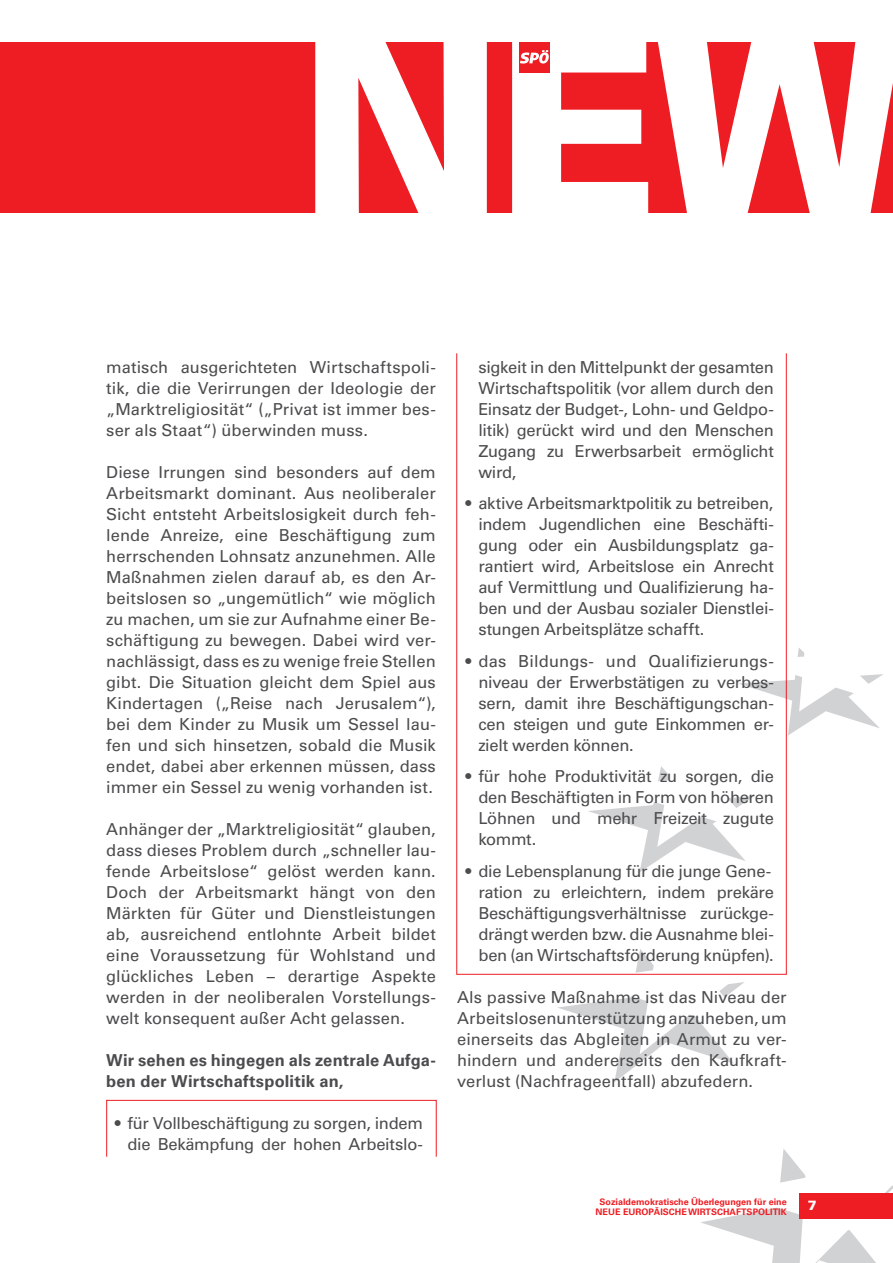
<style>
.page{position:relative;width:893px;height:1263px;background:#fff}
.page>*{position:absolute;margin:0;border:0;box-sizing:border-box;transform-origin:0 0}
.t1{font:900 247.5px "Univers LT";color:#fff}
.t2{font:16.5px/21px "Univers LT";letter-spacing:-.015em;color:#4b4c4d;text-align:justify}
.t3{font:700 16.5px/21px "Univers LT";letter-spacing:.01em;color:#4b4c4d}
.t4{font:700 9px/10.8px "Univers LT";color:#ee1d23;text-align:center}
</style>
<div class="page">
<svg style="left:738px;top:648px;width:145px;height:87px"></svg>
<svg style="left:588px;top:766px;width:166px;height:106px"></svg>
<svg style="left:558px;top:949px;width:186px;height:133px"></svg>
<div style="left:0;top:43px;width:893px;height:170px;background:#ee1d23"></div>
<svg style="left:520px;top:50px;width:29px;height:14px"></svg>
<div style="left:106px;top:1100px;width:331px;height:57px;border:1px solid #ee1d23"></div>
<svg style="left:701px;top:1149px;width:192px;height:114px"></svg>
<h1 class="t1" style="left:299px;top:-27px;width:197px">NEW</h1>
<p class="t2" style="left:106px;top:356px;width:331px">matisch ausgerichteten Wirtschaftspoli&shy;tik, die die Verirrungen der Ideologie der „Marktreligiosität“ („Privat ist immer bes&shy;ser als Staat“) überwinden muss.</p>
<p class="t2" style="left:106px;top:461px;width:331px">Diese Irrungen sind besonders auf dem Arbeitsmarkt dominant. Aus neoliberaler Sicht entsteht Arbeitslosigkeit durch feh&shy;lende Anreize, eine Beschäftigung zum herrschenden Lohnsatz anzunehmen. Alle Maßnahmen zielen darauf ab, es den Ar&shy;beitslosen so „ungemütlich“ wie möglich zu machen, um sie zur Aufnahme einer Be&shy;schäftigung zu bewegen. Dabei wird ver&shy;nachlässigt, dass es zu wenige freie Stellen gibt. Die Situation gleicht dem Spiel aus Kindertagen („Reise nach Jerusalem“), bei dem Kinder zu Musik um Sessel lau&shy;fen und sich hinsetzen, sobald die Musik endet, dabei aber erkennen müssen, dass immer ein Sessel zu wenig vorhanden ist.</p>
<p class="t2" style="left:106px;top:818px;width:331px">Anhänger der „Marktreligiosität“ glauben, dass dieses Problem durch „schneller lau&shy;fende Arbeitslose“ gelöst werden kann.<br>Doch der Arbeitsmarkt hängt von den Märkten für Güter und Dienstleistungen ab, ausreichend entlohnte Arbeit bildet eine Voraussetzung für Wohlstand und glückliches Leben – derartige Aspekte werden in der neoliberalen Vorstellungs&shy;welt konsequent außer Acht gelassen.</p>
<p class="t3" style="left:106px;top:1050px;width:331px">Wir sehen es hingegen als zentrale Aufga&shy;ben der Wirtschaftspolitik an,</p>
<p class="t2" style="left:115px;top:1112px;width:310px;text-align:right">• für Vollbeschäftigung zu sorgen, indem die Bekämpfung der hohen Arbeitslo-</p>
<p class="t2" style="left:478px;top:356px;width:297px">sigkeit in den Mittelpunkt der gesamten Wirtschaftspolitik (vor allem durch den Einsatz der Budget-, Lohn- und Geldpo&shy;litik) gerückt wird und den Menschen Zugang zu Erwerbsarbeit ermöglicht wird,</p>
<p class="t2" style="left:478px;top:493px;width:297px;text-indent:-13px">• aktive Arbeitsmarktpolitik zu betreiben, indem Jugendlichen eine Beschäfti&shy;gung oder ein Ausbildungsplatz ga&shy;rantiert wird, Arbeitslose ein Anrecht auf Vermittlung und Qualifizierung ha&shy;ben und der Ausbau sozialer Dienstlei&shy;stungen Arbeitsplätze schafft.</p>
<p class="t2" style="left:478px;top:650px;width:297px;text-indent:-13px">• das Bildungs- und Qualifizierungs&shy;niveau der Erwerbstätigen zu verbes&shy;sern, damit ihre Beschäftigungschan&shy;cen steigen und gute Einkommen er&shy;zielt werden können.</p>
<p class="t2" style="left:478px;top:766px;width:297px;text-indent:-13px">• für hohe Produktivität zu sorgen, die den Beschäftigten in Form von höheren Löhnen und mehr Freizeit zugute kommt.</p>
<p class="t2" style="left:478px;top:860px;width:297px;text-align:left;text-indent:-13px">• die Lebensplanung für die junge Gene&shy;ration zu erleichtern, indem prekäre Beschäftigungsverhältnisse zurückge&shy;drängt werden bzw. die Ausnahme blei&shy;ben (an Wirtschaftsförderung knüpfen).</p>
<p class="t2" style="left:457px;top:986px;width:331px">Als passive Maßnahme ist das Niveau der Arbeitslosenunterstützung anzuheben, um einerseits das Abgleiten in Armut zu ver&shy;hindern und andererseits den Kaufkraft&shy;verlust (Nachfrageentfall) abzufedern.</p>
<p class="t4" style="left:595px;top:1196px;width:193px">Sozialdemokratische Überlegungen für eine<br>Neue Europäische Wirtschaftspolitik</p>
</div>
